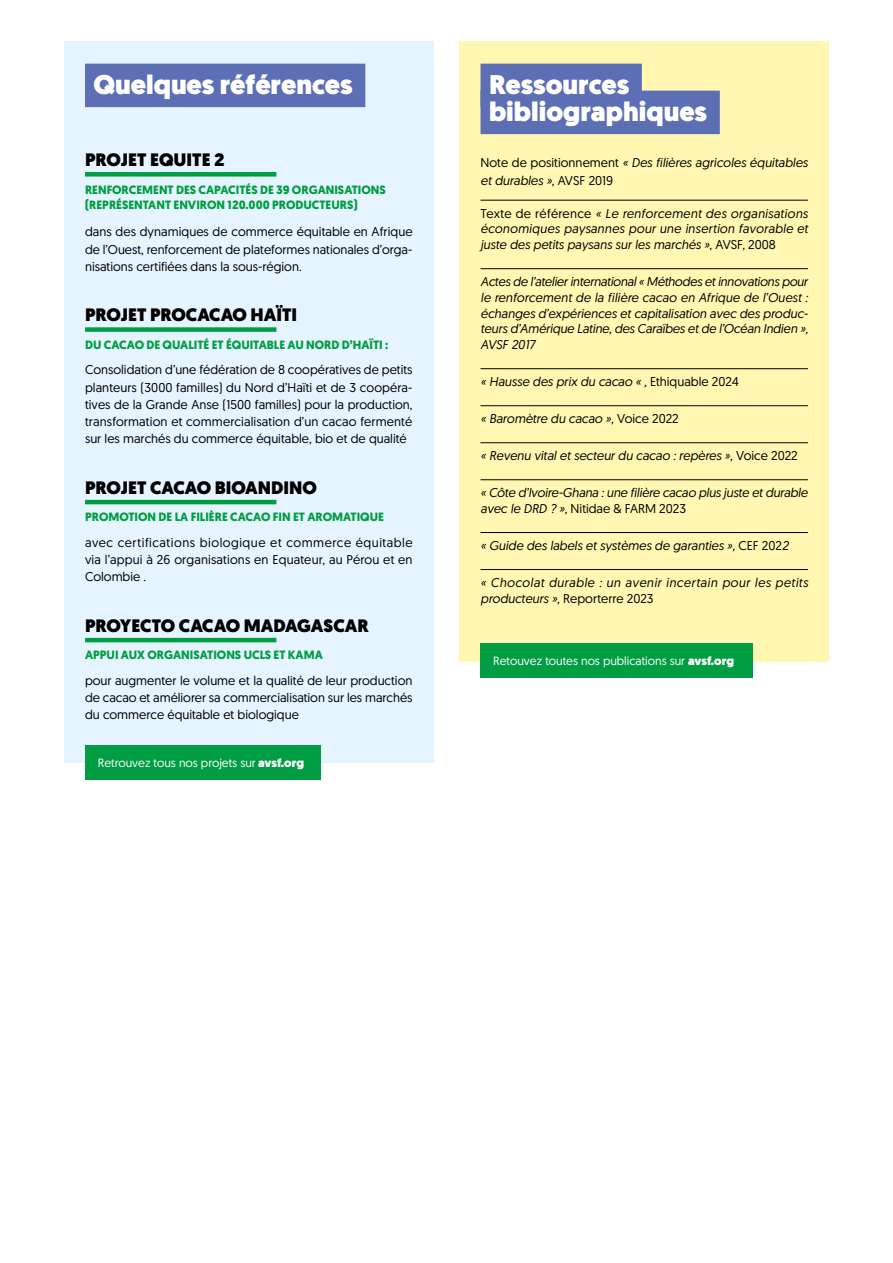
<style>
.page{position:relative;width:893px;height:1263px;background:#fff}
.page>*{position:absolute;margin:0;border:0;box-sizing:border-box;transform-origin:0 0}
.t1{font:900 27px/27px "Geomanist";color:#fff}
.t2{font:900 18px "Geomanist";color:#000}
.t3{font:italic 12.75px/15.8px "Geomanist";color:#000}
.t4{font:12.75px/17.2px "Geomanist";color:#000;text-align:justify}
.t5{font:italic 12.75px/15.8px "Geomanist";letter-spacing:.035em;color:#000}
.t6{font:700 12px/15px "Geomanist";color:#009d42}
.t7{font:12px "Geomanist";color:#fff}
.s1{font-weight:900}
.s2{font-style:normal}
</style>
<div class="page">
<div style="left:64px;top:41px;width:370px;height:722px;background:#e5f4fe"></div>
<div style="left:85px;top:64px;width:280px;height:43px;background:#5d6fb4"></div>
<div style="left:85px;top:172px;width:191px;height:5px;background:#009d42"></div>
<div style="left:85px;top:327px;width:191px;height:5px;background:#009d42"></div>
<hr style="left:85px;top:500px;width:191px;height:4px;background:#009d42">
<hr style="left:85px;top:638px;width:191px;height:4px;background:#009d42">
<div style="left:459px;top:41px;width:370px;height:621px;background:#fff7b2"></div>
<div style="left:480px;top:64px;width:162px;height:43px;background:#5d6fb4"></div>
<div style="left:480px;top:91px;width:240px;height:43px;background:#5d6fb4"></div>
<hr style="left:480px;top:200px;width:328px;height:1px;background:#000">
<hr style="left:480px;top:268px;width:328px;height:1px;background:#000">
<hr style="left:480px;top:368px;width:328px;height:1px;background:#000">
<hr style="left:480px;top:405px;width:328px;height:1px;background:#000">
<hr style="left:480px;top:442px;width:328px;height:1px;background:#000">
<hr style="left:480px;top:479px;width:328px;height:1px;background:#000">
<hr style="left:480px;top:532px;width:328px;height:1px;background:#000">
<hr style="left:480px;top:569px;width:328px;height:1px;background:#000">
<div style="left:85px;top:746px;width:236px;height:34px;background:#009d42"></div>
<div style="left:480px;top:644px;width:273px;height:34px;background:#009d42"></div>
<h1 class="t1" style="left:94px;top:72px;width:261px">Quelques références</h1>
<h2 class="t2" style="left:85px;top:147px;width:141px">PROJET EQUITE 2</h2>
<p class="t6" style="left:85px;top:182px;width:302px">RENFORCEMENT DES CAPACITÉS DE 39 ORGANISATIONS (REPRÉSENTANT ENVIRON 120.000 PRODUCTEURS)</p>
<p class="t4" style="left:85px;top:223px;width:329px">dans des dynamiques de commerce équitable en Afrique de l’Ouest, renforcement de plateformes nationales d’orga&shy;nisations certifiées dans la sous-région.</p>
<h2 class="t2" style="left:85px;top:303px;width:214px">PROJET PROCACAO HAÏTI</h2>
<p class="t6" style="left:85px;top:337px;width:305px">DU CACAO DE QUALITÉ ET ÉQUITABLE AU NORD D’HAÏTI :</p>
<p class="t4" style="left:85px;top:361px;width:329px">Consolidation d’une fédération de 8 coopératives de petits planteurs (3000 familles) du Nord d’Haïti et de 3 coopéra&shy;tives de la Grande Anse (1500 familles) pour la production, transformation et commercialisation d’un cacao fermenté sur les marchés du commerce équitable, bio et de qualité</p>
<h2 class="t2" style="left:85px;top:475px;width:233px">PROJET CACAO BIOANDINO</h2>
<p class="t6" style="left:85px;top:510px;width:300px">PROMOTION DE LA FILIÈRE CACAO FIN ET AROMATIQUE</p>
<p class="t4" style="left:85px;top:533px;width:329px">avec certifications biologique et commerce équitable via l’appui à 26 organisations en Equateur, au Pérou et en Colombie .</p>
<h2 class="t2" style="left:85px;top:613px;width:285px">PROYECTO CACAO MADAGASCAR</h2>
<p class="t6" style="left:85px;top:648px;width:239px">APPUI AUX ORGANISATIONS UCLS ET KAMA</p>
<p class="t4" style="left:85px;top:671px;width:329px">pour augmenter le volume et la qualité de leur production de cacao et améliorer sa commercialisation sur les marchés du commerce équitable et biologique</p>
<p class="t7" style="left:98px;top:755px;width:208px">Retrouvez tous nos projets sur <span class="s1">avsf.org</span></p>
<h1 class="t1" style="left:489px;top:72px;width:220px">Ressources bibliographiques</h1>
<p class="t3" style="left:480px;top:154px;width:329px;line-height:17.2px"><span class="s2">Note de positionnement</span> « Des filières agricoles équitables et durables »<span class="s2">, AVSF 2019</span></p>
<p class="t3" style="left:480px;top:205px;width:329px;text-align:justify"><span class="s2">Texte de référence</span> « Le renforcement des organisations économiques paysannes pour une insertion favorable et juste des petits paysans sur les marchés »<span class="s2">, AVSF, 2008</span></p>
<p class="t3" style="left:480px;top:273px;width:329px;text-align:justify">Actes de l’atelier international « Méthodes et innovations pour le renforcement de la filière cacao en Afrique de l’Ouest : échanges d’expériences et capitalisation avec des produc&shy;teurs d’Amérique Latine, des Caraïbes et de l’Océan Indien », AVSF 2017</p>
<p class="t3" style="left:480px;top:373px;width:260px">« Hausse des prix du cacao « , <span class="s2">Ethiquable 2024</span></p>
<p class="t3" style="left:480px;top:410px;width:200px">« Baromètre du cacao », <span class="s2">Voice 2022</span></p>
<p class="t3" style="left:480px;top:447px;width:319px">« Revenu vital et secteur du cacao : repères », <span class="s2">Voice 2022</span></p>
<p class="t3" style="left:480px;top:484px;width:329px">« Côte d’Ivoire-Ghana : une filière cacao plus juste et durable avec le DRD ? », <span class="s2">Nitidae &amp; FARM 2023</span></p>
<p class="t3" style="left:480px;top:537px;width:310px">« Guide des labels et systèmes de garanties », <span class="s2">CEF 202</span>2</p>
<p class="t5" style="left:480px;top:574px;width:329px">« Chocolat durable : un avenir incertain pour les petits producteurs », <span class="s2">Reporterre 2023</span></p>
<p class="t7" style="left:493px;top:653px;width:242px">Retouvez toutes nos publications sur <span class="s1">avsf.org</span></p>
</div>
